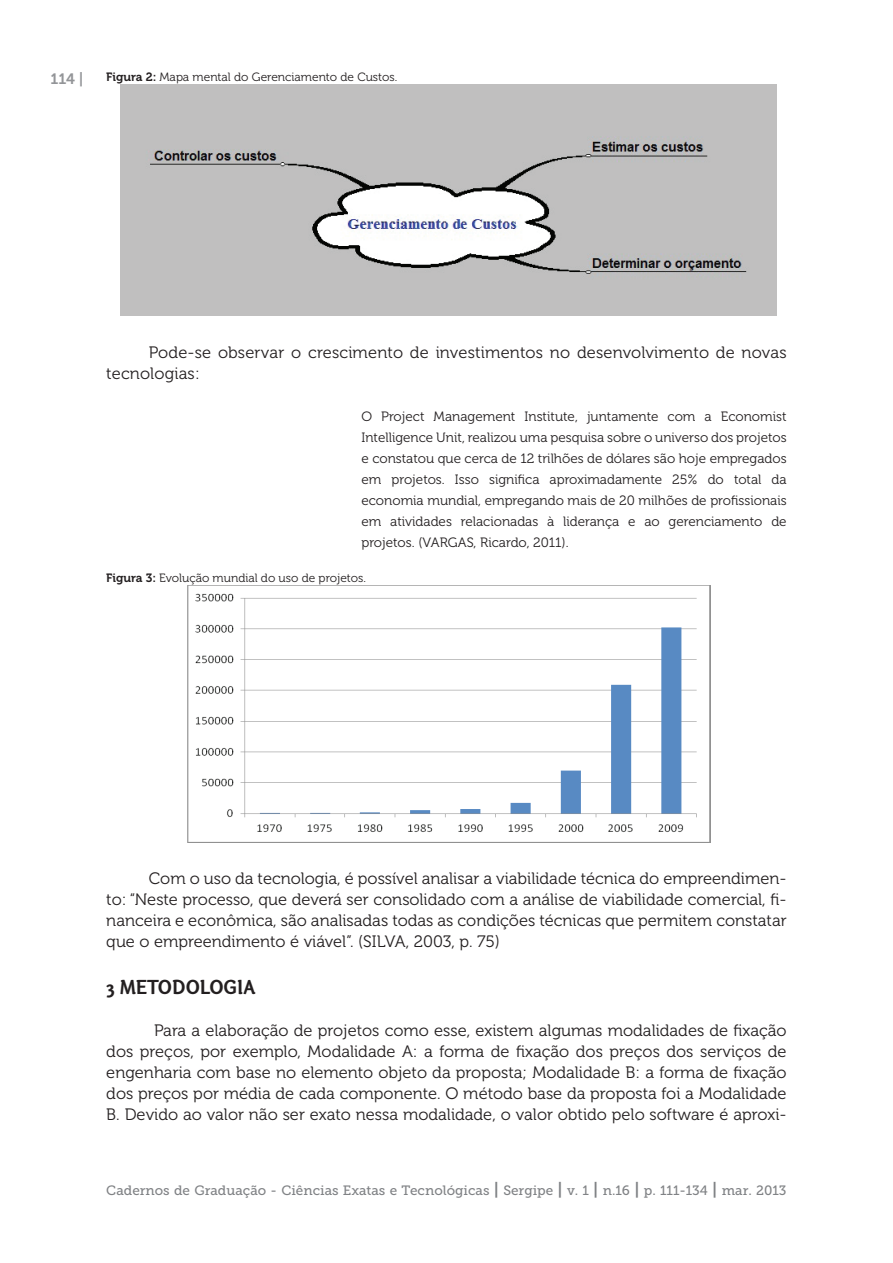
<style>
.page{position:relative;width:893px;height:1263px;background:#fff}
.page>*{position:absolute;margin:0;border:0;box-sizing:border-box;transform-origin:0 0}
.t1{font:21px "Otari Bold Limited";color:#231f20}
.t2{font:16.5px/21px "Museo 300";color:#231f20;text-align:justify}
.t3{font:15px "Museo 700";color:#939598}
.t4{font:13.5px/21px "Museo 300";color:#231f20;text-align:justify}
.t5{font:13.5px "Museo Slab 500";color:#808285}
.t6{font:12px "Museo 300";color:#231f20}
.s1{font-family:"Museo 700"}
.s2{font-family:"Museo 700";font-size:16.5px}
</style>
<div class="page">
<img style="left:120px;top:85px;width:657px;height:231px">
<img style="left:187px;top:585px;width:523px;height:257px">
<p class="t3" style="left:50px;top:70px;width:35px">114 |</p>
<p class="t6" style="left:106px;top:71px;width:292px"><span class="s1">Figura 2:</span> Mapa mental do Gerenciamento de Custos.</p>
<p class="t2" style="left:106px;top:342px;width:682px;text-indent:43px">Pode-se observar o crescimento de investimentos no desenvolvimento de novas tecnologias:</p>
<p class="t4" style="left:361px;top:406px;width:427px">O Project Management Institute, juntamente com a Economist Intelligence Unit, realizou uma pesquisa sobre o universo dos projetos e constatou que cerca de 12 trilhões de dólares são hoje empregados em projetos. Isso significa aproximadamente 25% do total da economia mundial, empregando mais de 20 milhões de profissionais em atividades relacionadas à liderança e ao gerenciamento de projetos. (VARGAS, Ricardo, 2011).</p>
<p class="t6" style="left:106px;top:572px;width:261px"><span class="s1">Figura 3:</span> Evolução mundial do uso de projetos.</p>
<p class="t2" style="left:106px;top:868px;width:682px;text-indent:43px">Com o uso da tecnologia, é possível analisar a viabilidade técnica do empreendimen&shy;to: “Neste processo, que deverá ser consolidado com a análise de viabilidade comercial, fi&shy;nanceira e econômica, são analisadas todas as condições técnicas que permitem constatar que o empreendimento é viável”. (SILVA, 2003, p. 75)</p>
<p class="t1" style="left:106px;top:974px;width:150px">3 METODOLOGIA</p>
<p class="t2" style="left:106px;top:1020px;width:682px;text-indent:48px">Para a elaboração de projetos como esse, existem algumas modalidades de fixação dos preços, por exemplo, Modalidade A: a forma de fixação dos preços dos serviços de engenharia com base no elemento objeto da proposta; Modalidade B: a forma de fixação dos preços por média de cada componente. O método base da proposta foi a Modalidade B. Devido ao valor não ser exato nessa modalidade, o valor obtido pelo software é aproxi-</p>
<p class="t5" style="left:106px;top:1183px;width:682px">Cadernos de Graduação - Ciências Exatas e Tecnológicas <span class="s2">|</span> Sergipe <span class="s2">|</span> v. 1 <span class="s2">|</span> n.16 <span class="s2">|</span> p. 111-134 <span class="s2">|</span> mar. 2013</p>
</div>
